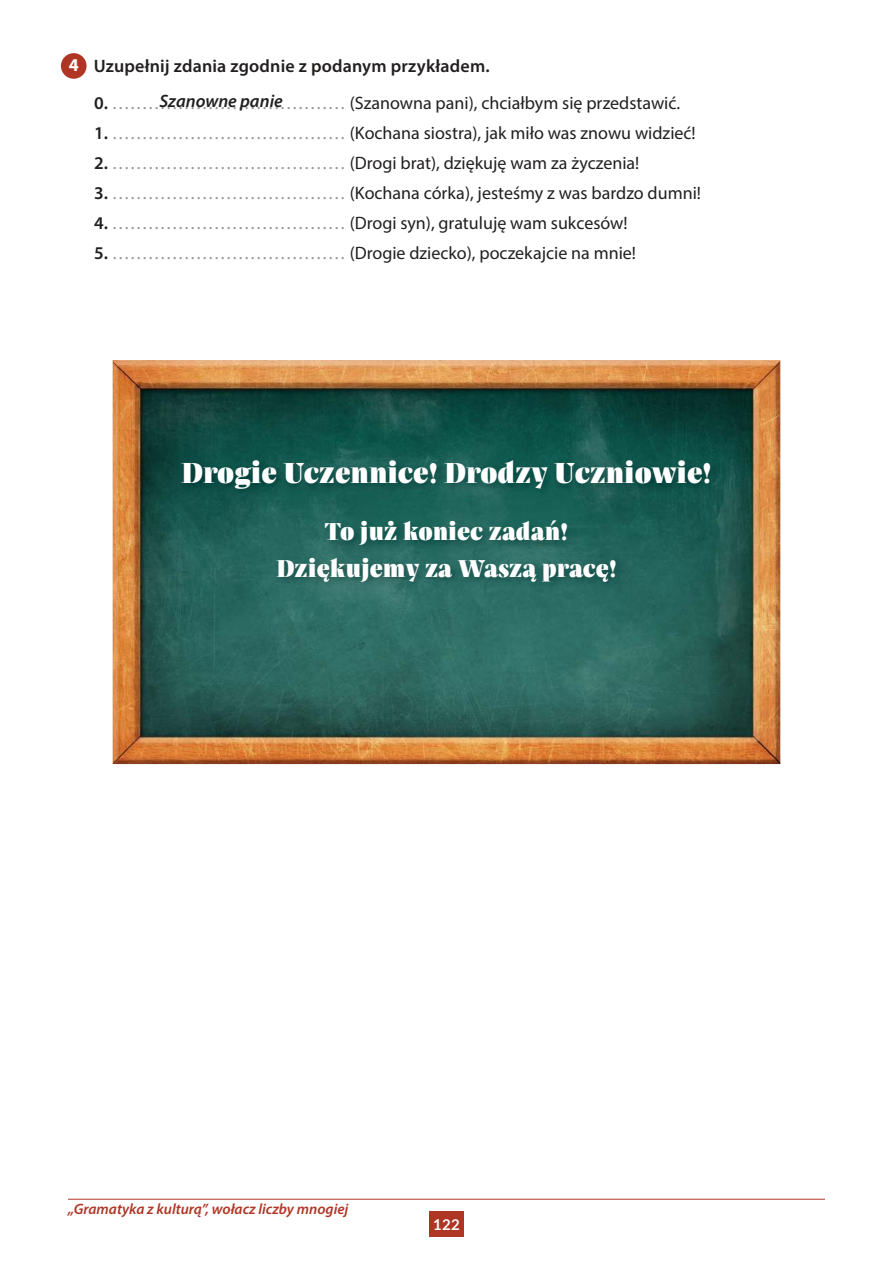
<style>
.page{position:relative;width:893px;height:1263px;background:#fff}
.page>*{position:absolute;margin:0;border:0;box-sizing:border-box;transform-origin:0 0}
.t1{font:900 28.5px "Praho";color:#fff}
.t2{font:900 24px/36px "Praho";color:#fff;text-align:center}
.t3{font:18px "Myriad Pro";color:#221f1f}
.t4{font:600 18px "Myriad Pro";letter-spacing:.01em;color:#221f1f}
.t5{font:italic 600 18px "Myriad Pro";color:#221f1f}
.t6{font:italic 600 15px "Myriad Pro";color:#af3524}
.t7{font:700 15px "Lato";color:#fff}
.s1{font-weight:700;color:#fff}
.s2{font-weight:600}
.s3{color:#939597}
</style>
<div class="page">
<div style="left:429px;top:1211px;width:34px;height:26px;background:#af3524"></div>
<hr style="left:68px;top:1199px;width:757px;height:1px;background:#af3524">
<div style="left:61px;top:53px;width:26px;height:26px;background:#af3524;border-radius:50%"></div>
<img style="left:113px;top:360px;width:667px;height:404px">
<img style="left:177px;top:456px;width:544px;height:136px">
<p class="t4" style="left:69px;top:57px;width:422px"><span class="s1">4</span> Uzupełnij zdania zgodnie z podanym przykładem.</p>
<p class="t3" style="left:94px;top:94px;width:587px"><span class="s2">0.</span> <span class="s3">…………………………………</span> (Szanowna pani), chciałbym się przedstawić.</p>
<p class="t3" style="left:94px;top:124px;width:603px"><span class="s2">1.</span> <span class="s3">…………………………………</span> (Kochana siostra), jak miło was znowu widzieć!</p>
<p class="t3" style="left:94px;top:154px;width:547px"><span class="s2">2.</span> <span class="s3">…………………………………</span> (Drogi brat), dziękuję wam za życzenia!</p>
<p class="t3" style="left:94px;top:184px;width:608px"><span class="s2">3.</span> <span class="s3">…………………………………</span> (Kochana córka), jesteśmy z was bardzo dumni!</p>
<p class="t3" style="left:94px;top:214px;width:535px"><span class="s2">4.</span> <span class="s3">…………………………………</span> (Drogi syn), gratuluję wam sukcesów!</p>
<p class="t3" style="left:94px;top:244px;width:543px"><span class="s2">5.</span> <span class="s3">…………………………………</span> (Drogie dziecko), poczekajcie na mnie!</p>
<p class="t5" style="left:159px;top:94px;width:125px">Szanowne panie</p>
<h1 class="t1" style="left:181px;top:461px;width:532px">Drogie Uczennice! Drodzy Uczniowie!</h1>
<h2 class="t2" style="left:276px;top:513px;width:342px">To już koniec zadań!<br>Dziękujemy za Waszą pracę!</h2>
<p class="t6" style="left:68px;top:1203px;width:282px">„Gramatyka z kulturą”, wołacz liczby mnogiej</p>
<p class="t7" style="left:433px;top:1216px;width:28px">122</p>
</div>
